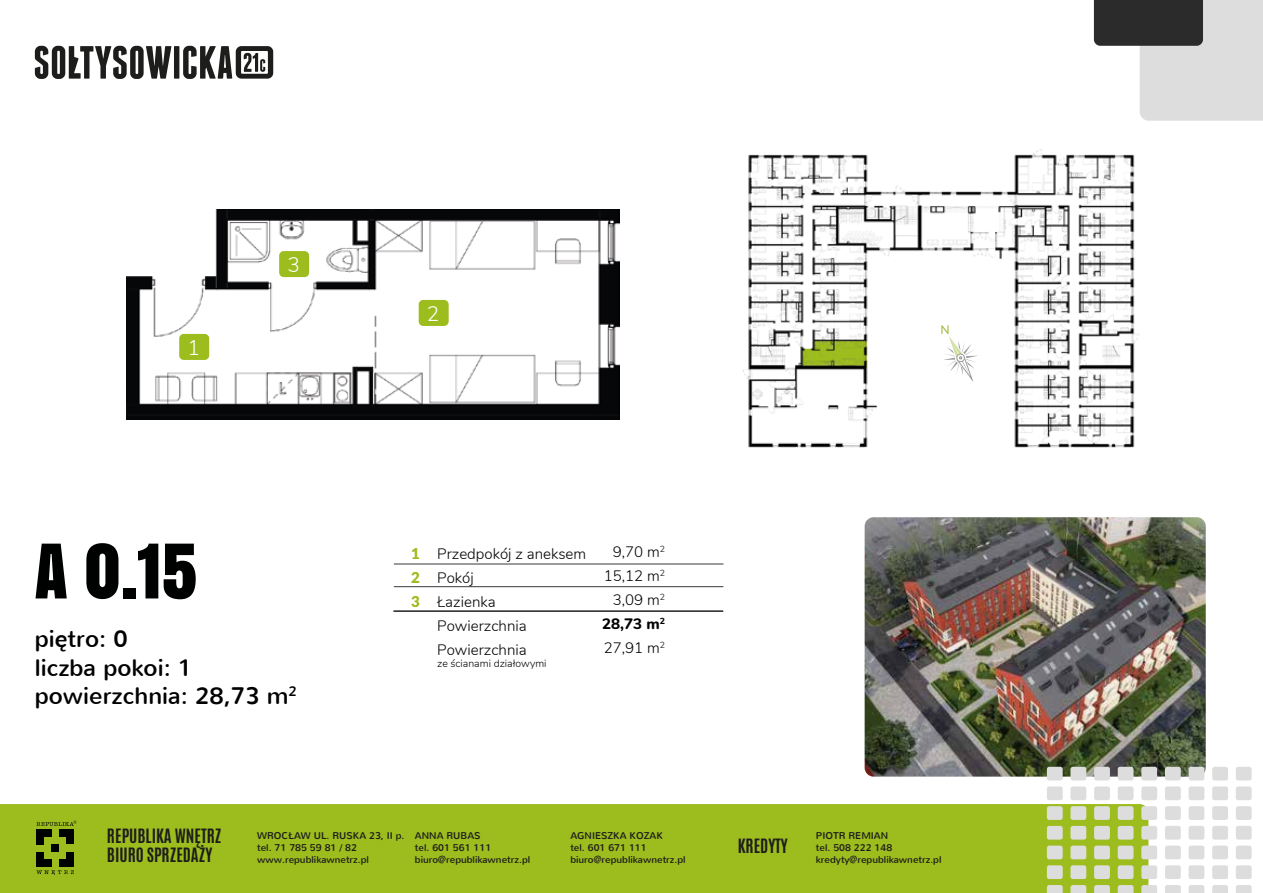
<style>
.page{position:relative;width:1263px;height:893px;background:#fff}
.page>*{position:absolute;margin:0;border:0;box-sizing:border-box;transform-origin:0 0}
.t1{font:70.5px "Anton";color:#000101}
.t2{font:23.85px/28.7px "Nunito";color:#000101}
.t3{font:300 20.85px "Nunito";color:#fff}
.t4{font:700 16.5px/19.8px "Antonio";color:#1d1d1b}
.t5{font:300 15px/24px "Nunito";color:#000101}
.t6{font:900 15px/24px "Lato";color:#9dbc1d;text-align:justify}
.t7{font:12.15px "Lato";color:#9dbb3a}
.t8{font:300 10.5px "Nunito";color:#000101}
.t9{font:9.75px/11.7px "Nunito";color:#1d1d1b}
.s1{font-weight:700;font-style:italic}
.s2{font-weight:800}
</style>
<div class="page">
<img style="left:127px;top:209px;width:492px;height:210px">
<img style="left:865px;top:517px;width:341px;height:260px">
<svg style="left:1094px;top:0;width:169px;height:121px;background:#a9a9a9"></svg>
<div style="left:0;top:804px;width:1148px;height:89px;background:#9dbc1d"></div>
<svg style="left:36px;top:870px;width:38px;height:5px"></svg>
<div style="left:37px;top:829px;width:7px;height:7px;background:#000101"></div>
<div style="left:44px;top:829px;width:7px;height:7px;background:#000101"></div>
<div style="left:59px;top:829px;width:7px;height:7px;background:#000101"></div>
<div style="left:67px;top:829px;width:7px;height:7px;background:#000101"></div>
<div style="left:67px;top:837px;width:7px;height:7px;background:#000101"></div>
<div style="left:37px;top:837px;width:7px;height:7px;background:#000101"></div>
<div style="left:52px;top:845px;width:7px;height:7px;background:#000101"></div>
<div style="left:37px;top:860px;width:7px;height:7px;background:#000101"></div>
<div style="left:44px;top:860px;width:7px;height:7px;background:#000101"></div>
<div style="left:37px;top:852px;width:7px;height:7px;background:#000101"></div>
<div style="left:59px;top:860px;width:7px;height:7px;background:#000101"></div>
<div style="left:67px;top:860px;width:7px;height:7px;background:#000101"></div>
<div style="left:67px;top:852px;width:7px;height:7px;background:#000101"></div>
<svg style="left:36px;top:821px;width:40px;height:5px"></svg>
<hr style="left:394px;top:586px;width:329px;height:1px;background:#3a3938">
<hr style="left:394px;top:564px;width:329px;height:1px;background:#3a3938">
<hr style="left:393px;top:610px;width:330px;height:2px;background:#3a3938">
<svg style="left:35px;top:46px;width:136px;height:33px"></svg>
<div style="left:174px;top:46px;width:5px;height:33px;background:#1d1d1b"></div>
<svg style="left:183px;top:46px;width:90px;height:33px"></svg>
<svg style="left:1047px;top:767px;width:16px;height:13px"></svg>
<svg style="left:1070px;top:767px;width:16px;height:13px"></svg>
<svg style="left:1094px;top:767px;width:16px;height:13px"></svg>
<svg style="left:1118px;top:767px;width:15px;height:13px"></svg>
<svg style="left:1141px;top:767px;width:16px;height:13px"></svg>
<svg style="left:1165px;top:767px;width:16px;height:13px"></svg>
<svg style="left:1188px;top:767px;width:16px;height:13px"></svg>
<svg style="left:1212px;top:767px;width:16px;height:13px"></svg>
<svg style="left:1236px;top:767px;width:16px;height:13px"></svg>
<svg style="left:1047px;top:786px;width:16px;height:14px"></svg>
<svg style="left:1070px;top:786px;width:16px;height:14px"></svg>
<svg style="left:1094px;top:786px;width:16px;height:14px"></svg>
<svg style="left:1118px;top:786px;width:15px;height:14px"></svg>
<svg style="left:1141px;top:786px;width:16px;height:14px"></svg>
<svg style="left:1165px;top:786px;width:16px;height:14px"></svg>
<svg style="left:1188px;top:786px;width:16px;height:14px"></svg>
<svg style="left:1212px;top:786px;width:16px;height:14px"></svg>
<svg style="left:1236px;top:786px;width:16px;height:14px"></svg>
<svg style="left:1047px;top:806px;width:16px;height:14px"></svg>
<svg style="left:1070px;top:806px;width:16px;height:14px"></svg>
<svg style="left:1094px;top:806px;width:16px;height:14px"></svg>
<svg style="left:1118px;top:806px;width:15px;height:14px"></svg>
<svg style="left:1141px;top:806px;width:16px;height:14px"></svg>
<svg style="left:1165px;top:806px;width:16px;height:14px"></svg>
<svg style="left:1188px;top:806px;width:16px;height:14px"></svg>
<svg style="left:1212px;top:806px;width:16px;height:14px"></svg>
<svg style="left:1236px;top:806px;width:16px;height:14px"></svg>
<svg style="left:1047px;top:826px;width:16px;height:14px"></svg>
<svg style="left:1070px;top:826px;width:16px;height:14px"></svg>
<svg style="left:1094px;top:826px;width:16px;height:14px"></svg>
<svg style="left:1118px;top:826px;width:15px;height:14px"></svg>
<svg style="left:1141px;top:826px;width:16px;height:14px"></svg>
<svg style="left:1165px;top:826px;width:16px;height:14px"></svg>
<svg style="left:1188px;top:826px;width:16px;height:14px"></svg>
<svg style="left:1212px;top:826px;width:16px;height:14px"></svg>
<svg style="left:1236px;top:826px;width:16px;height:14px"></svg>
<svg style="left:1047px;top:846px;width:16px;height:13px"></svg>
<svg style="left:1070px;top:846px;width:16px;height:13px"></svg>
<svg style="left:1094px;top:846px;width:16px;height:13px"></svg>
<svg style="left:1118px;top:846px;width:15px;height:13px"></svg>
<svg style="left:1141px;top:846px;width:16px;height:13px"></svg>
<svg style="left:1165px;top:846px;width:16px;height:13px"></svg>
<svg style="left:1188px;top:846px;width:16px;height:13px"></svg>
<svg style="left:1212px;top:846px;width:16px;height:13px"></svg>
<svg style="left:1236px;top:846px;width:16px;height:13px"></svg>
<svg style="left:1047px;top:865px;width:16px;height:14px"></svg>
<svg style="left:1070px;top:865px;width:16px;height:14px"></svg>
<svg style="left:1094px;top:865px;width:16px;height:14px"></svg>
<svg style="left:1118px;top:865px;width:15px;height:14px"></svg>
<svg style="left:1141px;top:865px;width:16px;height:14px"></svg>
<svg style="left:1165px;top:865px;width:16px;height:14px"></svg>
<svg style="left:1188px;top:865px;width:16px;height:14px"></svg>
<svg style="left:1212px;top:865px;width:16px;height:14px"></svg>
<svg style="left:1236px;top:865px;width:16px;height:14px"></svg>
<svg style="left:1047px;top:885px;width:16px;height:8px"></svg>
<svg style="left:1070px;top:885px;width:16px;height:8px"></svg>
<svg style="left:1094px;top:885px;width:16px;height:8px"></svg>
<svg style="left:1118px;top:885px;width:15px;height:8px"></svg>
<svg style="left:1141px;top:885px;width:16px;height:8px"></svg>
<svg style="left:1165px;top:885px;width:16px;height:8px"></svg>
<svg style="left:1188px;top:885px;width:16px;height:8px"></svg>
<svg style="left:1212px;top:885px;width:16px;height:8px"></svg>
<svg style="left:1236px;top:885px;width:16px;height:8px"></svg>
<svg style="left:179px;top:334px;width:30px;height:26px"></svg>
<svg style="left:419px;top:300px;width:30px;height:26px"></svg>
<svg style="left:279px;top:251px;width:30px;height:26px"></svg>
<img style="left:743px;top:61px;width:411px;height:477px">
<h3 class="t3" style="left:187px;top:332px;width:14px">1</h3>
<h3 class="t3" style="left:287px;top:250px;width:14px">3</h3>
<h1 class="t1" style="left:35px;top:516px;width:164px">A 0.15</h1>
<h2 class="t2" style="left:35px;top:625px;width:264px">pi<span class="s1">ę</span>tro: 0<br>liczba pokoi: 1 powierzchnia: 28,73 m<sup>2</sup></h2>
<h3 class="t3" style="left:427px;top:298px;width:14px">2</h3>
<h3 class="t6" style="left:411px;top:541px;width:10px">1<br>2<br>3</h3>
<h3 class="t5" style="left:602px;top:539px;width:64px;text-align:right">9,70 m<sup>2<br></sup>15,12 m<sup>2<br></sup>3,09 m<sup>2<br></sup><span class="s2">28,73 m</span><sup>2<br></sup>27,91 m<sup>2</sup></h3>
<h3 class="t5" style="left:437px;top:541px;width:150px">Przedpokój z aneksem<br>Pokój<br>Łazienka<br>Powierzchnia<br>Powierzchnia</h3>
<p class="t8" style="left:437px;top:655px;width:111px">ze ścianami działowymi</p>
<p class="t7" style="left:940px;top:321px;width:11px">N</p>
<h3 class="t4" style="left:107px;top:826px;width:116px">REPUBLIKA WNĘTRZ<br>BIURO SPRZEDAŻY</h3>
<p class="t9" style="left:257px;top:830px;width:149px">WROCŁAW UL. RUSKA 23, II p. tel. 71 785 59 81 / 82 www.republikawnetrz.pl</p>
<p class="t9" style="left:570px;top:830px;width:117px">AGNIESZKA KOZAK<br>tel. 601 671 111 biuro@republikawnetrz.pl</p>
<p class="t9" style="left:415px;top:830px;width:117px">ANNA RUBAS<br>tel. 601 561 111 biuro@republikawnetrz.pl</p>
<p class="t9" style="left:816px;top:830px;width:127px">PIOTR REMIAN<br>tel. 508 222 148 kredyty@republikawnetrz.pl</p>
<h3 class="t4" style="left:738px;top:836px;width:52px">KREDYTY</h3>
</div>
